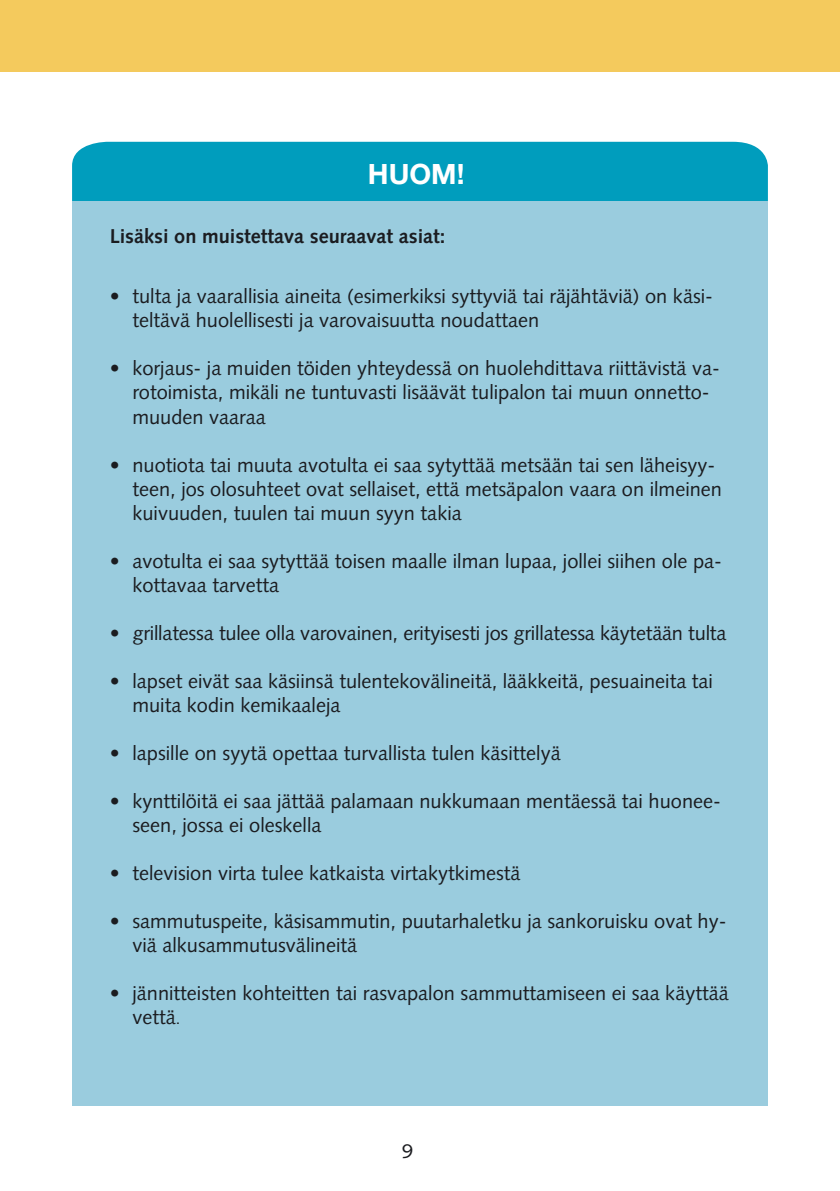
<style>
.page{position:relative;width:840px;height:1191px;background:#fff}
.page>*{position:absolute;margin:0;border:0;box-sizing:border-box;transform-origin:0 0}
.t1{font:700 28px "Helvetica Neue";color:#fff}
.t2{font:20px/24px "Syntax";color:#1b1c20}
.t3{font:700 20px "Syntax";color:#1b1c20}
.s1{font-family:"Arial";font-size:16px}
</style>
<div class="page">
<div style="left:0;top:0;width:839px;height:71px;background:#f4ca5d"></div>
<div style="left:72px;top:142px;width:695px;height:60px;background:#009dbd"></div>
<div style="left:72px;top:202px;width:695px;height:904px;background:#9accde"></div>
<h1 class="t1" style="left:368px;top:164px;width:98px">HUOM!</h1>
<p class="t3" style="left:110px;top:228px;width:337px">Lisäksi on muistettava seuraavat asiat:</p>
<p class="t2" style="left:132px;top:286px;width:581px;text-indent:-23px">• tulta ja vaarallisia aineita (esimerkiksi syttyviä tai räjähtäviä) on käsi&shy;teltävä huolellisesti ja varovaisuutta noudattaen</p>
<p class="t2" style="left:132px;top:358px;width:588px;text-indent:-23px">• korjaus- ja muiden töiden yhteydessä on huolehdittava riittävistä va&shy;rotoimista, mikäli ne tuntuvasti lisäävät tulipalon tai muun onnetto&shy;muuden vaaraa</p>
<p class="t2" style="left:132px;top:454px;width:590px;text-indent:-23px">• nuotiota tai muuta avotulta ei saa sytyttää metsään tai sen läheisyy&shy;teen, jos olosuhteet ovat sellaiset, että metsäpalon vaara on ilmeinen kuivuuden, tuulen tai muun syyn takia</p>
<p class="t2" style="left:132px;top:550px;width:590px;text-indent:-23px">• avotulta ei saa sytyttää toisen maalle ilman lupaa, jollei siihen ole pa&shy;kottavaa tarvetta</p>
<p class="t2" style="left:110px;top:622px;width:617px">• grillatessa tulee olla varovainen, erityisesti jos grillatessa käytetään tulta</p>
<p class="t2" style="left:132px;top:670px;width:582px;text-indent:-23px">• lapset eivät saa käsiinsä tulentekovälineitä, lääkkeitä, pesuaineita tai muita kodin kemikaaleja</p>
<p class="t2" style="left:110px;top:742px;width:452px">• lapsille on syytä opettaa turvallista tulen käsittelyä</p>
<p class="t2" style="left:132px;top:790px;width:589px;text-indent:-23px">• kynttilöitä ei saa jättää palamaan nukkumaan mentäessä tai huonee&shy;seen, jossa ei oleskella</p>
<p class="t2" style="left:110px;top:862px;width:412px">• television virta tulee katkaista virtakytkimestä</p>
<p class="t2" style="left:132px;top:910px;width:595px;text-indent:-23px">• sammutuspeite, käsisammutin, puutarhaletku ja sankoruisku ovat hy&shy;viä alkusammutusvälineitä</p>
<p class="t2" style="left:132px;top:982px;width:597px;text-indent:-23px">• jännitteisten kohteitten tai rasvapalon sammuttamiseen ei saa käyttää vettä<span class="s1">.</span></p>
<p class="t2" style="left:402px;top:1140px;width:13px">9</p>
</div>
